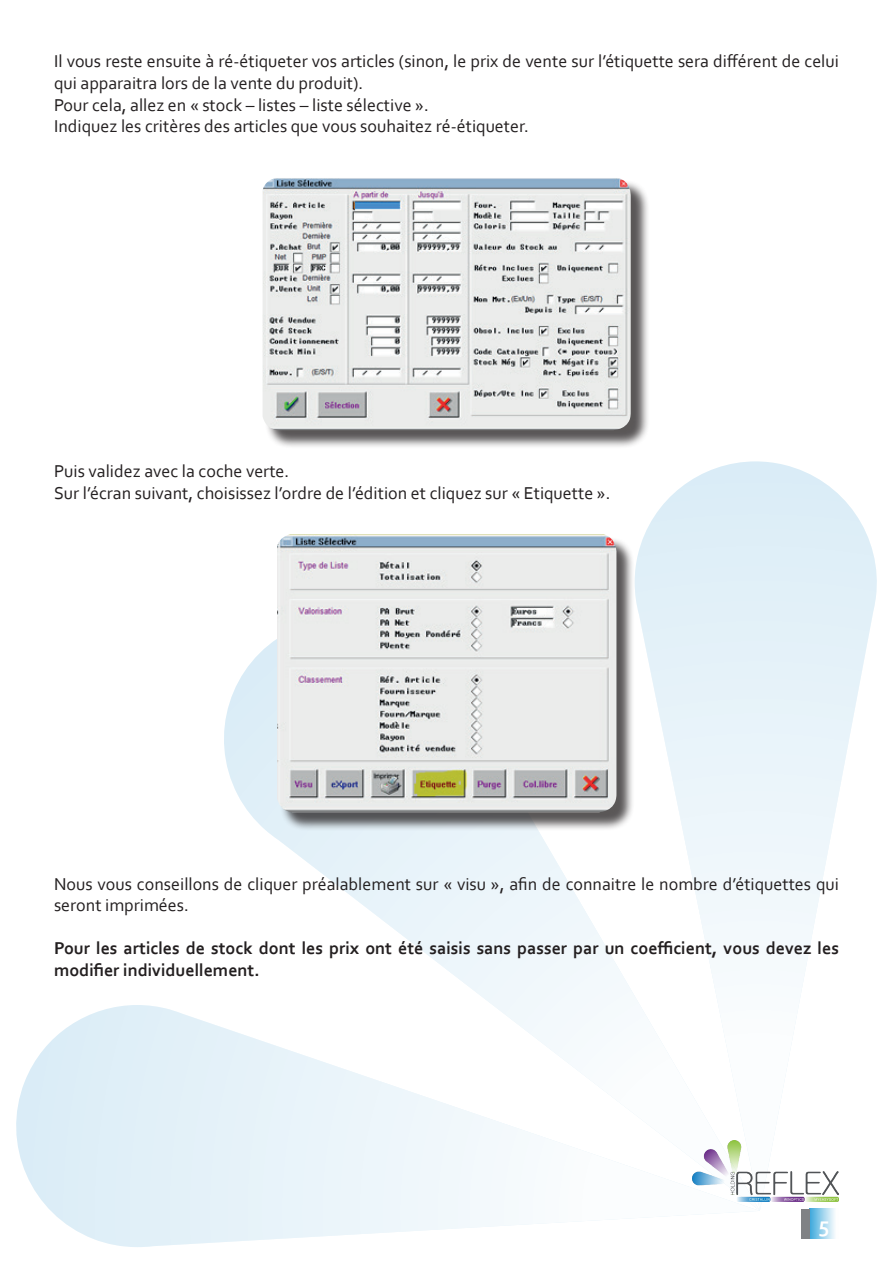
<style>
.page{position:relative;width:893px;height:1263px;background:#fff}
.page>*{position:absolute;margin:0;border:0;box-sizing:border-box;transform-origin:0 0}
.t1{font:700 22.5px "Corbel";color:#fff}
.t2{font:18px/21.6px "Corbel";color:#231f20}
.t3{font:700 18px/21.6px "Corbel";color:#231f20}
</style>
<div class="page">
<svg style="left:16px;top:1005px;width:545px;height:242px"></svg>
<svg style="left:224px;top:639px;width:411px;height:572px"></svg>
<svg style="left:635px;top:461px;width:242px;height:750px"></svg>
<div style="left:265px;top:180px;width:385px;height:269px;background:#231f20;opacity:.75"></div>
<img style="left:263px;top:178px;width:368px;height:252px">
<div style="left:279px;top:537px;width:356px;height:294px;background:#231f20;opacity:.75"></div>
<img style="left:277px;top:534px;width:339px;height:278px">
<img style="left:693px;top:1140px;width:146px;height:61px">
<div style="left:809px;top:1209px;width:30px;height:30px;background:linear-gradient(to right,#3da9dc,#fff)"></div>
<div style="left:801px;top:1209px;width:8px;height:30px;background:#808285"></div>
<p class="t2" style="left:54px;top:50px;width:786px">Il vous reste ensuite à ré-étiqueter vos articles (sinon, le prix de vente sur l’étiquette sera différent de celui qui apparaitra lors de la vente du produit).<br>Pour cela, allez en « stock – listes – liste sélective ».<br>Indiquez les critères des articles que vous souhaitez ré-étiqueter.</p>
<p class="t2" style="left:54px;top:460px;width:558px">Puis validez avec la coche verte.<br>Sur l’écran suivant, choisissez l’ordre de l’édition et cliquez sur « Etiquette ».</p>
<p class="t2" style="left:54px;top:872px;width:786px">Nous vous conseillons de cliquer préalablement sur « visu », afin de connaitre le nombre d’étiquettes qui seront imprimées.</p>
<p class="t3" style="left:54px;top:937px;width:786px">Pour les articles de stock dont les prix ont été saisis sans passer par un coefficient, vous devez les modifier individuellement.</p>
<p class="t1" style="left:819px;top:1211px;width:13px">5</p>
</div>
